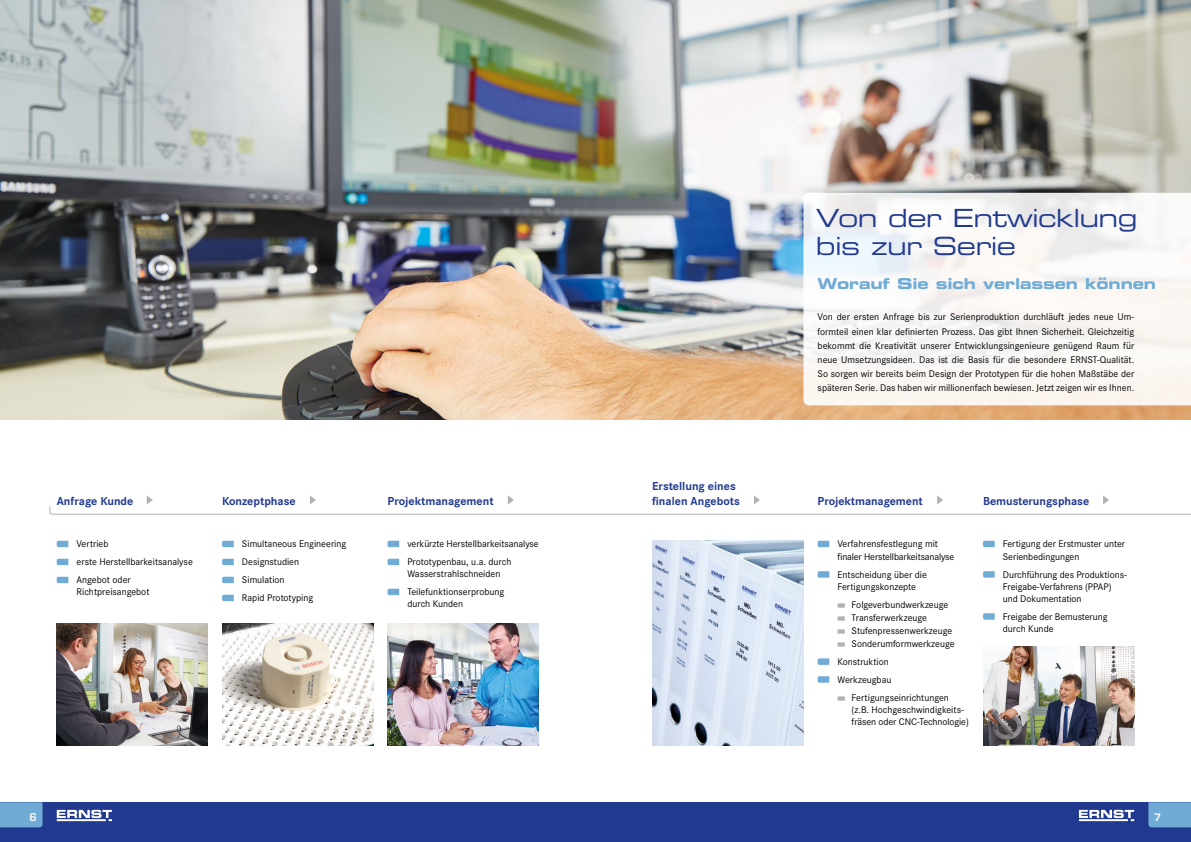
<style>
.page{position:relative;width:1191px;height:842px;background:#fff}
.page>*{position:absolute;margin:0;border:0;box-sizing:border-box;transform-origin:0 0}
.t1{font:25px/28px "Eurostile Extended Two";letter-spacing:-.025em;color:#213a8f}
.t2{font:15px "Eurostile Bold Extended Two";letter-spacing:-.01em;color:#70abd5}
.t3{font:700 12px/14.4px "Corporate S";color:#213a8f}
.t4{font:600 10.5px "Eurostile";color:#fff}
.t5{font:10px/18px "Corporate S";color:#000}
.t6{font:600 10px "Eurostile";color:#fff}
</style>
<div class="page">
<div style="left:587px;top:802px;width:604px;height:40px;background:#213a8f"></div>
<svg style="left:1148px;top:802px;width:43px;height:25px"></svg>
<svg style="left:1079px;top:810px;width:55px;height:11px"></svg>
<div style="left:0;top:802px;width:604px;height:40px;background:#213a8f"></div>
<svg style="left:0;top:802px;width:43px;height:25px"></svg>
<svg style="left:57px;top:810px;width:55px;height:11px"></svg>
<img style="left:0;top:0;width:1191px;height:420px">
<svg style="left:803px;top:193px;width:388px;height:212px;fill:#faf6f4"></svg>
<img style="left:57px;top:624px;width:151px;height:122px">
<img style="left:222px;top:624px;width:151px;height:122px">
<img style="left:387px;top:624px;width:152px;height:122px">
<img style="left:983px;top:646px;width:151px;height:100px">
<img style="left:652px;top:540px;width:151px;height:206px">
<svg style="left:57px;top:541px;width:11px;height:6px"></svg>
<svg style="left:57px;top:559px;width:11px;height:6px"></svg>
<svg style="left:57px;top:577px;width:11px;height:6px"></svg>
<svg style="left:222px;top:541px;width:12px;height:6px"></svg>
<svg style="left:222px;top:559px;width:12px;height:6px"></svg>
<svg style="left:222px;top:577px;width:12px;height:6px"></svg>
<svg style="left:222px;top:595px;width:12px;height:6px"></svg>
<svg style="left:817px;top:541px;width:12px;height:6px"></svg>
<svg style="left:817px;top:571px;width:12px;height:7px"></svg>
<svg style="left:837px;top:603px;width:7px;height:5px"></svg>
<svg style="left:837px;top:616px;width:7px;height:5px"></svg>
<svg style="left:837px;top:629px;width:7px;height:5px"></svg>
<svg style="left:837px;top:642px;width:7px;height:5px"></svg>
<svg style="left:817px;top:658px;width:12px;height:7px"></svg>
<svg style="left:817px;top:676px;width:12px;height:7px"></svg>
<svg style="left:837px;top:696px;width:7px;height:5px"></svg>
<svg style="left:387px;top:541px;width:12px;height:6px"></svg>
<svg style="left:387px;top:559px;width:12px;height:6px"></svg>
<svg style="left:387px;top:589px;width:12px;height:6px"></svg>
<svg style="left:983px;top:541px;width:11px;height:6px"></svg>
<svg style="left:983px;top:571px;width:11px;height:7px"></svg>
<svg style="left:983px;top:613px;width:11px;height:7px"></svg>
<svg style="left:49px;top:495px;width:1142px;height:20px"></svg>
<h1 class="t1" style="left:816px;top:203px;width:323px">Von der Entwicklung bis zur Serie</h1>
<h2 class="t2" style="left:817px;top:273px;width:340px">Worauf Sie sich verlassen können</h2>
<p class="t5" style="left:817px;top:310px;width:318px;line-height:14.2px;text-align:justify">Von der ersten Anfrage bis zur Serienproduktion durchläuft jedes neue Um&shy;formteil einen klar definierten Prozess. Das gibt Ihnen Sicherheit. Gleichzeitig bekommt die Kreativität unserer Entwicklungsingenieure genügend Raum für neue Umsetzungsideen. Das ist die Basis für die besondere ERNST-Qualität.<br>So sorgen wir bereits beim Design der Prototypen für die hohen Maßstäbe der späteren Serie. Das haben wir millionenfach bewiesen. Jetzt zeigen wir es Ihnen.</p>
<p class="t3" style="left:652px;top:479px;width:89px">Erstellung eines finalen Angebots</p>
<p class="t3" style="left:57px;top:494px;width:78px">Anfrage Kunde</p>
<p class="t3" style="left:222px;top:494px;width:75px">Konzeptphase</p>
<p class="t3" style="left:387px;top:494px;width:108px">Projektmanagement</p>
<p class="t3" style="left:817px;top:494px;width:107px">Projektmanagement</p>
<p class="t3" style="left:983px;top:494px;width:108px">Bemusterungsphase</p>
<p class="t5" style="left:77px;top:535px;width:118px">Vertrieb<br>erste Herstellbarkeitsanalyse<br>Angebot oder</p>
<p class="t5" style="left:77px;top:583px;width:74px">Richtpreisangebot</p>
<p class="t5" style="left:407px;top:535px;width:133px">verkürzte Herstellbarkeitsanalyse<br>Prototypenbau, u.a. durch</p>
<p class="t5" style="left:407px;top:565px;width:98px">Wasserstrahlschneiden<br>Teilefunktionserprobung</p>
<p class="t5" style="left:407px;top:595px;width:57px">durch Kunden</p>
<p class="t5" style="left:242px;top:535px;width:106px">Simultaneous Engineering<br>Designstudien<br>Simulation<br>Rapid Prototyping</p>
<p class="t5" style="left:837px;top:538px;width:118px;line-height:12.5px">Verfahrensfestlegung mit finaler Herstellbarkeitsanalyse</p>
<p class="t5" style="left:837px;top:568px;width:91px;line-height:12px">Entscheidung über die<br>Fertigungskonzepte</p>
<p class="t5" style="left:851px;top:598px;width:104px;line-height:13px">Folgeverbundwerkzeuge<br>Transferwerkzeuge<br>Stufenpressenwerkzeuge<br>Sonderumformwerkzeuge</p>
<p class="t5" style="left:837px;top:652px;width:53px">Konstruktion</p>
<p class="t5" style="left:837px;top:670px;width:55px">Werkzeugbau</p>
<p class="t5" style="left:851px;top:688px;width:99px">Fertigungseinrichtungen</p>
<p class="t5" style="left:851px;top:703px;width:119px;line-height:12px">(z.B. Hochgeschwindigkeits&shy;fräsen oder CNC-Technologie)</p>
<p class="t5" style="left:1003px;top:538px;width:124px;line-height:12.5px">Fertigung der Erstmuster unter<br>Serienbedingungen</p>
<p class="t5" style="left:1003px;top:568px;width:125px;line-height:12px">Durchführung des Produktions-<br>Freigabe-Verfahrens (PPAP) und Dokumentation</p>
<p class="t5" style="left:1003px;top:610px;width:106px;line-height:12px">Freigabe der Bemusterung durch Kunde</p>
<p class="t4" style="left:29px;top:811px;width:9px">6</p>
<p class="t6" style="left:1154px;top:811px;width:9px">7</p>
</div>
